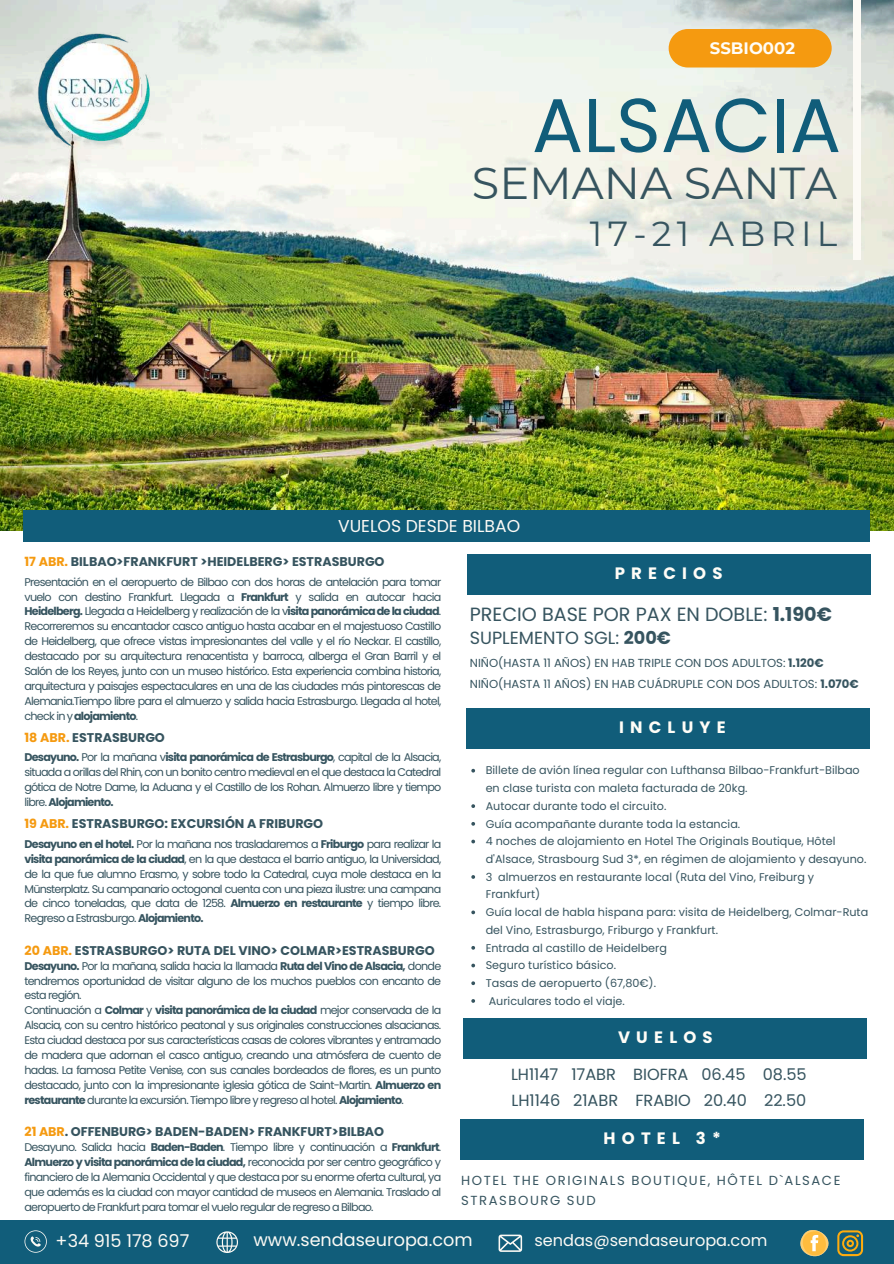
<style>
.page{position:relative;width:894px;height:1264px;background:#fff}
.page>*{position:absolute;margin:0;border:0;box-sizing:border-box;transform-origin:0 0}
.t1{font:76.2px "Poppins";color:#115d7a}
.t2{font:44.7px "Montserrat";color:#36545f}
.t3{font:34.8px "Montserrat";letter-spacing:.15em;color:#36545f}
.t4{font:19.2px "Poppins";color:#36545f}
.t5{font:17.7px "Poppins";color:#fcfaf5}
.t6{font:17.7px "Poppins";color:#36545f}
.t7{font:17.25px "Poppins";color:#fcfaf5}
.t8{font:700 16.5px "Poppins";letter-spacing:.375em;color:#fffdf7}
.t9{font:700 16.5px "Montserrat";color:#fffdf7}
.t10{font:16.2px/25.8px "Poppins";color:#36545f}
.t11{font:16.2px "Poppins";color:#fcfaf5}
.t12{font:13.2px/19.6px "Poppins";letter-spacing:.12em;color:#36545f}
.t13{font:700 12.6px "Poppins";color:#36545f}
.t14{font:11.7px/21px "Poppins";color:#36545f}
.t15{font:11.25px/17.7px "Poppins";color:#36545f}
.t16{font:11.1px/14.9px "Poppins";letter-spacing:-.065em;color:#36545f;text-align:justify}
.s1{color:#f59a10}
.s2{font-weight:700}
</style>
<div class="page">
<img style="left:0;top:0;width:893px;height:530px">
<img style="left:29px;top:21px;width:133px;height:132px">
<div style="left:23px;top:511px;width:846px;height:30px;background:#115d7a"></div>
<div style="left:465px;top:708px;width:404px;height:41px;background:#115d7a"></div>
<div style="left:463px;top:1018px;width:404px;height:41px;background:#115d7a"></div>
<div style="left:460px;top:1119px;width:404px;height:41px;background:#115d7a"></div>
<div style="left:466px;top:554px;width:404px;height:41px;background:#115d7a"></div>
<div style="left:0;top:1220px;width:893px;height:43px;background:#115d7a"></div>
<svg style="left:24px;top:1230px;width:23px;height:22px"></svg>
<svg style="left:216px;top:1231px;width:22px;height:21px"></svg>
<svg style="left:800px;top:1230px;width:62px;height:27px"></svg>
<svg style="left:498px;top:1234px;width:24px;height:17px"></svg>
<svg style="left:471px;top:768px;width:4px;height:4px"></svg>
<svg style="left:471px;top:804px;width:4px;height:4px"></svg>
<svg style="left:471px;top:822px;width:4px;height:3px"></svg>
<svg style="left:471px;top:839px;width:4px;height:4px"></svg>
<svg style="left:471px;top:875px;width:4px;height:3px"></svg>
<svg style="left:471px;top:910px;width:4px;height:4px"></svg>
<svg style="left:471px;top:946px;width:4px;height:3px"></svg>
<svg style="left:471px;top:963px;width:4px;height:4px"></svg>
<svg style="left:471px;top:981px;width:4px;height:4px"></svg>
<svg style="left:471px;top:999px;width:4px;height:3px"></svg>
<div style="left:668px;top:29px;width:163px;height:38px;background:#f59a10;border-radius:19px"></div>
<div style="left:853px;top:0;width:6px;height:260px;background:#fcfaf5"></div>
<h3 class="t9" style="left:709px;top:38px;width:87px">SSBIO002</h3>
<h1 class="t1" style="left:531px;top:72px;width:310px">ALSACIA</h1>
<h2 class="t2" style="left:471px;top:156px;width:367px">SEMANA SANTA</h2>
<h3 class="t3" style="left:589px;top:212px;width:249px">17-21 ABRIL</h3>
<h3 class="t7" style="left:338px;top:514px;width:183px">VUELOS DESDE BILBAO</h3>
<p class="t13" style="left:24px;top:553px;width:361px"><span class="s1">17 ABR.</span> BILBAO&gt;FRANKFURT &gt;HEIDELBERG&gt; ESTRASBURGO</p>
<p class="t16" style="left:24px;top:574px;width:418px">Presentación en el aeropuerto de Bilbao con dos horas de antelación para tomar vuelo con destino Frankfurt. Llegada a <span class="s2">Frankfurt</span> y salida en autocar hacia <span class="s2">Heidelberg.</span> Llegada a Heidelberg y realización de la v<span class="s2">isita panorámica de la ciudad</span>.<br>Recorreremos su encantador casco antiguo hasta acabar en el majestuoso Castillo de Heidelberg, que ofrece vistas impresionantes del valle y el río Neckar. El castillo, destacado por su arquitectura renacentista y barroca, alberga el Gran Barril y el Salón de los Reyes, junto con un museo histórico. Esta experiencia combina historia, arquitectura y paisajes espectaculares en una de las ciudades más pintorescas de Alemania.Tiempo libre para el almuerzo y salida hacia Estrasburgo. Llegada al hotel, check in y<span class="s2">alojamiento</span>.</p>
<p class="t13" style="left:24px;top:728px;width:142px"><span class="s1">18 ABR.</span> ESTRASBURGO</p>
<p class="t16" style="left:24px;top:750px;width:418px"><span class="s2">Desayuno.</span> Por la mañana v<span class="s2">isita panorámica de Estrasburgo</span>, capital de la Alsacia, situada a orillas del Rhin, con un bonito centro medieval en el que destaca la Catedral gótica de Notre Dame, la Aduana y el Castillo de los Rohan. Almuerzo libre y tiempo libre. <span class="s2">Alojamiento.</span></p>
<p class="t13" style="left:24px;top:815px;width:300px"><span class="s1">19 ABR.</span> ESTRASBURGO: EXCURSIÓN A FRIBURGO</p>
<p class="t16" style="left:24px;top:836px;width:418px"><span class="s2">Desayuno en el hotel.</span> Por la mañana nos trasladaremos a <span class="s2">Friburgo</span> para realizar la <span class="s2">visita panorámica de la ciudad</span>, en la que destaca el barrio antiguo, la Universidad, de la que fue alumno Erasmo, y sobre todo la Catedral, cuya mole destaca en la Münsterplatz. Su campanario octogonal cuenta con una pieza ilustre: una campana de cinco toneladas, que data de 1258. <span class="s2">Almuerzo en restaurante</span> y tiempo libre.<br>Regreso a Estrasburgo. <span class="s2">Alojamiento.</span></p>
<p class="t13" style="left:24px;top:941px;width:411px"><span class="s1">20 ABR.</span> ESTRASBURGO&gt; RUTA DEL VINO&gt; COLMAR&gt;ESTRASBURGO</p>
<p class="t16" style="left:24px;top:958px;width:418px;text-align:left"><span class="s2">Desayuno.</span> Por la mañana, salida hacia la llamada <span class="s2">Ruta del Vino de Alsacia,</span> donde tendremos oportunidad de visitar alguno de los muchos pueblos con encanto de esta región.<br>Continuación a <span class="s2">Colmar</span> y <span class="s2">visita panorámica de la ciudad</span> mejor conservada de la Alsacia, con su centro histórico peatonal y sus originales construcciones alsacianas.<br>Esta ciudad destaca por sus características casas de colores vibrantes y entramado de madera que adornan el casco antiguo, creando una atmósfera de cuento de hadas. La famosa Petite Venise, con sus canales bordeados de flores, es un punto destacado, junto con la impresionante iglesia gótica de Saint-Martin. <span class="s2">Almuerzo en restaurante</span> durante la excursión. Tiempo libre y regreso al hotel. <span class="s2">Alojamiento</span>.</p>
<p class="t13" style="left:24px;top:1122px;width:361px"><span class="s1">21 ABR</span>. OFFENBURG&gt; BADEN-BADEN&gt; FRANKFURT&gt;BILBAO</p>
<p class="t16" style="left:24px;top:1139px;width:418px">Desayuno. Salida hacia <span class="s2">Baden-Baden</span>. Tiempo libre y continuación a <span class="s2">Frankfurt</span>.<br><span class="s2">Almuerzo y visita panorámica de la ciudad,</span> reconocida por ser centro geográfico y financiero de la Alemania Occidental y que destaca por su enorme oferta cultural, ya que además es la ciudad con mayor cantidad de museos en Alemania. Traslado al aeropuerto de Frankfurt para tomar el vuelo regular de regreso a Bilbao.</p>
<h3 class="t8" style="left:614px;top:561px;width:109px">PRECIOS</h3>
<h3 class="t4" style="left:469px;top:600px;width:363px">PRECIO BASE POR PAX EN DOBLE: <span class="s2">1.190€</span></h3>
<h3 class="t6" style="left:469px;top:625px;width:202px">SUPLEMENTO SGL: <span class="s2">200€</span></h3>
<p class="t14" style="left:469px;top:652px;width:390px">NIÑO(HASTA 11 AÑOS) EN HAB TRIPLE CON DOS ADULTOS: <span class="s2">1.120€<br></span>NIÑO(HASTA 11 AÑOS) EN HAB CUÁDRUPLE CON DOS ADULTOS: <span class="s2">1.070€</span></p>
<h3 class="t8" style="left:619px;top:715px;width:108px">INCLUYE</h3>
<p class="t15" style="left:485px;top:761px;width:384px">Billete de avión línea regular con Lufthansa Bilbao-Frankfurt-Bilbao en clase turista con maleta facturada de 20kg.<br>Autocar durante todo el circuito.<br>Guía acompañante durante toda la estancia.<br>4 noches de alojamiento en Hotel The Originals Boutique, Hôtel d'Alsace, Strasbourg Sud 3*, en régimen de alojamiento y desayuno.<br>3 almuerzos en restaurante local (Ruta del Vino, Freiburg y Frankfurt)<br>Guía local de habla hispana para: visita de Heidelberg, Colmar-Ruta del Vino, Estrasburgo, Friburgo y Frankfurt.<br>Entrada al castillo de Heidelberg<br>Seguro turístico básico.<br>Tasas de aeropuerto (67,80€).<br>Auriculares todo el viaje.</p>
<h3 class="t8" style="left:618px;top:1025px;width:96px">VUELOS</h3>
<h3 class="t10" style="left:511px;top:1061px;width:297px">LH1147 17ABR BIOFRA 06.45 08.55<br>LH1146 21ABR FRABIO 20.40 22.50</h3>
<h3 class="t8" style="left:603px;top:1126px;width:119px">HOTEL 3*</h3>
<p class="t12" style="left:461px;top:1170px;width:380px">HOTEL THE ORIGINALS BOUTIQUE, HÔTEL D`ALSACE<br>STRASBOURG SUD</p>
<h3 class="t5" style="left:56px;top:1227px;width:135px">+34 915 178 697</h3>
<h3 class="t5" style="left:253px;top:1227px;width:221px">www.sendaseuropa.com</h3>
<h3 class="t11" style="left:534px;top:1229px;width:234px">sendas@sendaseuropa.com</h3>
</div>
